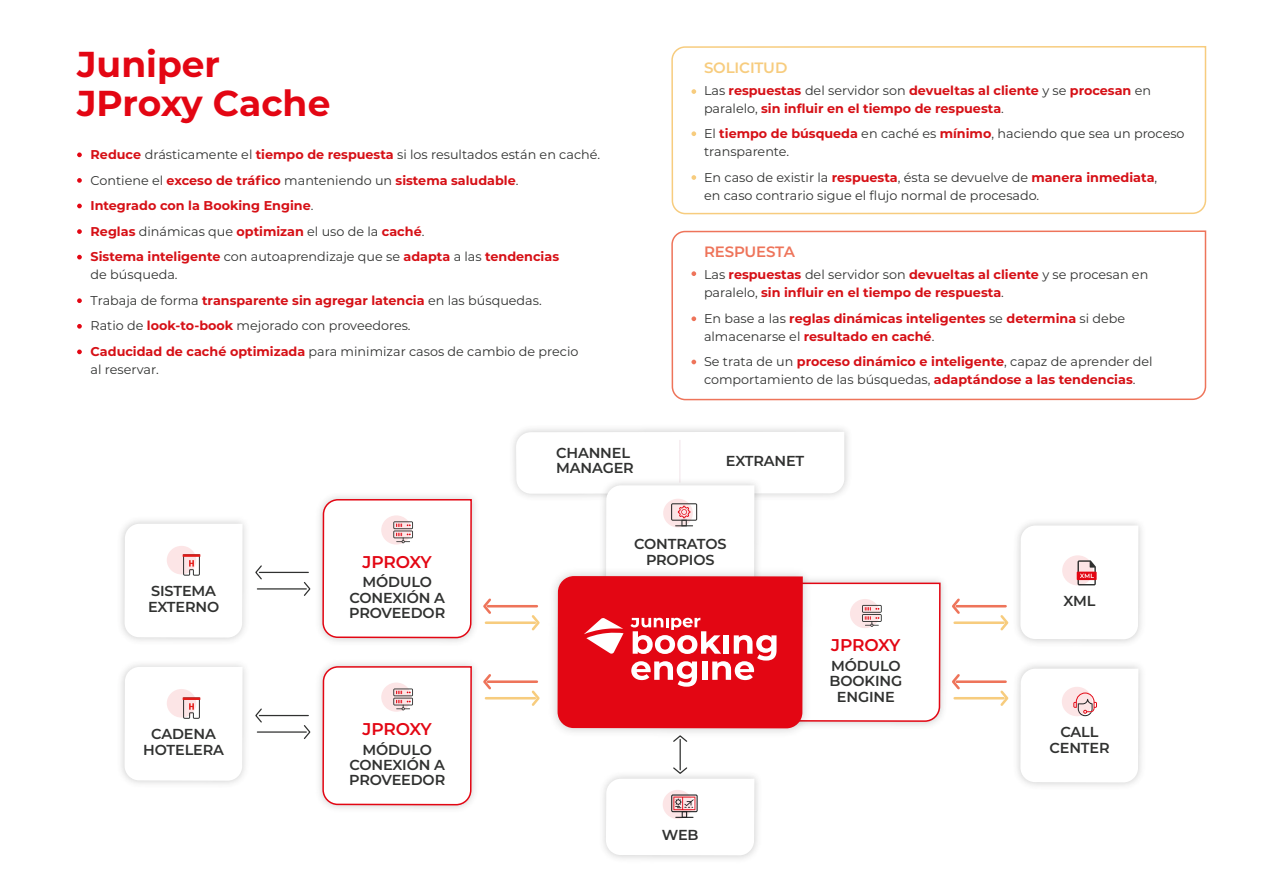
<style>
.page{position:relative;width:1263px;height:893px;background:#fff}
.page>*{position:absolute;margin:0;border:0;box-sizing:border-box;transform-origin:0 0}
.t1{font:700 36px/39px "Montserrat";color:#e30613}
.t2{font:600 16.95px "Montserrat";letter-spacing:-.02em;color:#e30613}
.t3{font:600 15px "Montserrat";letter-spacing:-.01em;color:#ee745a}
.t4{font:600 15px "Montserrat";letter-spacing:-.01em;color:#f7cc7e}
.t5{font:600 14.4px/15.3px "Montserrat";letter-spacing:-.01em;color:#303130;text-align:center}
.t6{font:700 12.75px/25.5px "Montserrat";color:#d61016}
.t7{font:12.75px/18px "Montserrat";color:#303130}
.s1{font-weight:400;color:#303130}
.s2{font-weight:700;color:#d61016}
</style>
<div class="page">
<svg style="left:671px;top:46px;width:536px;height:654px"></svg>
<svg style="left:691px;top:89px;width:5px;height:5px"></svg>
<svg style="left:691px;top:131px;width:5px;height:5px"></svg>
<svg style="left:691px;top:175px;width:5px;height:5px"></svg>
<hr style="left:957px;top:605px;width:48px;height:2px;background:#ee745a">
<svg style="left:951px;top:596px;width:11px;height:20px"></svg>
<hr style="left:955px;top:621px;width:48px;height:3px;background:#f7cc7e">
<svg style="left:998px;top:613px;width:11px;height:20px"></svg>
<hr style="left:957px;top:680px;width:48px;height:3px;background:#ee745a">
<svg style="left:951px;top:672px;width:11px;height:20px"></svg>
<hr style="left:955px;top:697px;width:48px;height:2px;background:#f7cc7e">
<svg style="left:998px;top:688px;width:11px;height:18px"></svg>
<img style="left:1009px;top:658px;width:140px;height:128px">
<svg style="left:1020px;top:669px;width:118px;height:113px"></svg>
<img style="left:1009px;top:515px;width:140px;height:135px">
<svg style="left:1020px;top:525px;width:118px;height:114px"></svg>
<hr style="left:488px;top:605px;width:49px;height:2px;background:#ee745a">
<svg style="left:483px;top:598px;width:10px;height:16px"></svg>
<hr style="left:486px;top:621px;width:49px;height:3px;background:#f7cc7e">
<hr style="left:488px;top:680px;width:49px;height:3px;background:#ee745a">
<svg style="left:483px;top:674px;width:10px;height:16px"></svg>
<hr style="left:486px;top:697px;width:49px;height:2px;background:#f7cc7e">
<img style="left:940px;top:572px;width:11px;height:142px">
<img style="left:513px;top:421px;width:342px;height:66px">
<svg style="left:516px;top:432px;width:424px;height:296px"></svg>
<hr style="left:679px;top:739px;width:2px;height:31px;background:#303130">
<svg style="left:672px;top:734px;width:16px;height:9px"></svg>
<svg style="left:606px;top:766px;width:148px;height:89px"></svg>
<hr style="left:259px;top:572px;width:49px;height:1px;background:#303130">
<svg style="left:255px;top:565px;width:8px;height:15px"></svg>
<hr style="left:257px;top:588px;width:49px;height:1px;background:#303130">
<svg style="left:303px;top:582px;width:8px;height:14px"></svg>
<hr style="left:259px;top:715px;width:49px;height:1px;background:#303130">
<svg style="left:255px;top:708px;width:8px;height:15px"></svg>
<hr style="left:257px;top:731px;width:49px;height:2px;background:#303130">
<svg style="left:303px;top:725px;width:8px;height:14px"></svg>
<svg style="left:125px;top:524px;width:118px;height:114px"></svg>
<svg style="left:125px;top:667px;width:118px;height:114px"></svg>
<svg style="left:322px;top:494px;width:151px;height:318px"></svg>
<svg style="left:323px;top:667px;width:148px;height:138px"></svg>
<svg style="left:77px;top:152px;width:5px;height:5px"></svg>
<svg style="left:77px;top:178px;width:5px;height:5px"></svg>
<svg style="left:77px;top:204px;width:5px;height:4px"></svg>
<svg style="left:77px;top:229px;width:5px;height:5px"></svg>
<svg style="left:77px;top:255px;width:5px;height:4px"></svg>
<svg style="left:77px;top:298px;width:5px;height:5px"></svg>
<svg style="left:77px;top:324px;width:5px;height:5px"></svg>
<svg style="left:77px;top:349px;width:5px;height:5px"></svg>
<h1 class="t1" style="left:77px;top:43px;width:255px">Juniper<br>JProxy Cache</h1>
<p class="t6" style="left:91px;top:141px;width:511px">Reduce <span class="s1">drásticamente el</span> tiempo de respuesta <span class="s1">si los resultados están en caché.<br>Contiene el</span> exceso de tráfico <span class="s1">manteniendo un</span> sistema saludable<span class="s1">.<br></span>Integrado con la Booking Engine<span class="s1">.<br></span>Reglas <span class="s1">dinámicas que</span> optimizan <span class="s1">el uso de la</span> caché<span class="s1">.<br></span>Sistema inteligente <span class="s1">con autoaprendizaje que se</span> adapta <span class="s1">a las</span> tendencias</p>
<p class="t7" style="left:91px;top:262px;width:489px;line-height:25.5px">de búsqueda.<br>Trabaja de forma <span class="s2">transparente sin agregar latencia</span> en las búsquedas.<br>Ratio de <span class="s2">look-to-book</span> mejorado con proveedores.<br><span class="s2">Caducidad de caché optimizada</span> para minimizar casos de cambio de precio</p>
<p class="t7" style="left:91px;top:360px;width:70px">al reservar.</p>
<p class="t4" style="left:704px;top:57px;width:85px">SOLICITUD</p>
<p class="t6" style="left:704px;top:80px;width:448px;line-height:18px"><span class="s1">Las</span> respuestas <span class="s1">del servidor son</span> devueltas al cliente <span class="s1">y se</span> procesan <span class="s1">en paralelo,</span> sin influir en el tiempo de respuesta<span class="s1">.</span></p>
<p class="t7" style="left:704px;top:124px;width:482px">El <span class="s2">tiempo de búsqueda</span> en caché es <span class="s2">mínimo</span>, haciendo que sea un proceso transparente.</p>
<p class="t7" style="left:704px;top:168px;width:455px">En caso de existir la <span class="s2">respuesta</span>, ésta se devuelve de <span class="s2">manera inmediata</span>, en caso contrario sigue el flujo normal de procesado.</p>
<p class="t3" style="left:704px;top:241px;width:92px">RESPUESTA</p>
<p class="t6" style="left:704px;top:265px;width:446px;line-height:18px"><span class="s1">Las</span> respuestas <span class="s1">del servidor son</span> devueltas al cliente <span class="s1">y se procesan en paralelo,</span> sin influir en el tiempo de respuesta<span class="s1">.</span></p>
<p class="t6" style="left:704px;top:308px;width:423px;line-height:18px"><span class="s1">En base a las</span> reglas dinámicas inteligentes <span class="s1">se</span> determina <span class="s1">si debe almacenarse el</span> resultado en caché<span class="s1">.</span></p>
<p class="t7" style="left:704px;top:352px;width:450px">Se trata de un <span class="s2">proceso dinámico e inteligente</span>, capaz de aprender del comportamiento de las búsquedas, <span class="s2">adaptándose a las tendencias</span>.</p>
<p class="t5" style="left:148px;top:583px;width:73px;text-align:left">SISTEMA<br>EXTERNO</p>
<p class="t5" style="left:143px;top:726px;width:82px">CADENA<br>HOTELERA</p>
<h2 class="t2" style="left:363px;top:550px;width:71px">JPROXY</h2>
<p class="t5" style="left:349px;top:574px;width:98px">MÓDULO<br>CONEXIÓN A<br>PROVEEDOR</p>
<h2 class="t2" style="left:363px;top:717px;width:71px">JPROXY</h2>
<p class="t5" style="left:349px;top:741px;width:98px">MÓDULO<br>CONEXIÓN A<br>PROVEEDOR</p>
<p class="t5" style="left:556px;top:444px;width:79px;text-align:left">CHANNEL<br>MANAGER</p>
<p class="t5" style="left:726px;top:452px;width:80px">EXTRANET</p>
<p class="t5" style="left:634px;top:536px;width:94px">CONTRATOS<br>PROPIOS</p>
<h2 class="t2" style="left:831px;top:633px;width:71px">JPROXY</h2>
<p class="t5" style="left:830px;top:658px;width:74px">MÓDULO<br>BOOKING<br>ENGINE</p>
<p class="t5" style="left:662px;top:827px;width:38px">WEB</p>
<p class="t5" style="left:1063px;top:592px;width:33px">XML</p>
<p class="t5" style="left:1049px;top:724px;width:62px">CALL<br>CENTER</p>
</div>
